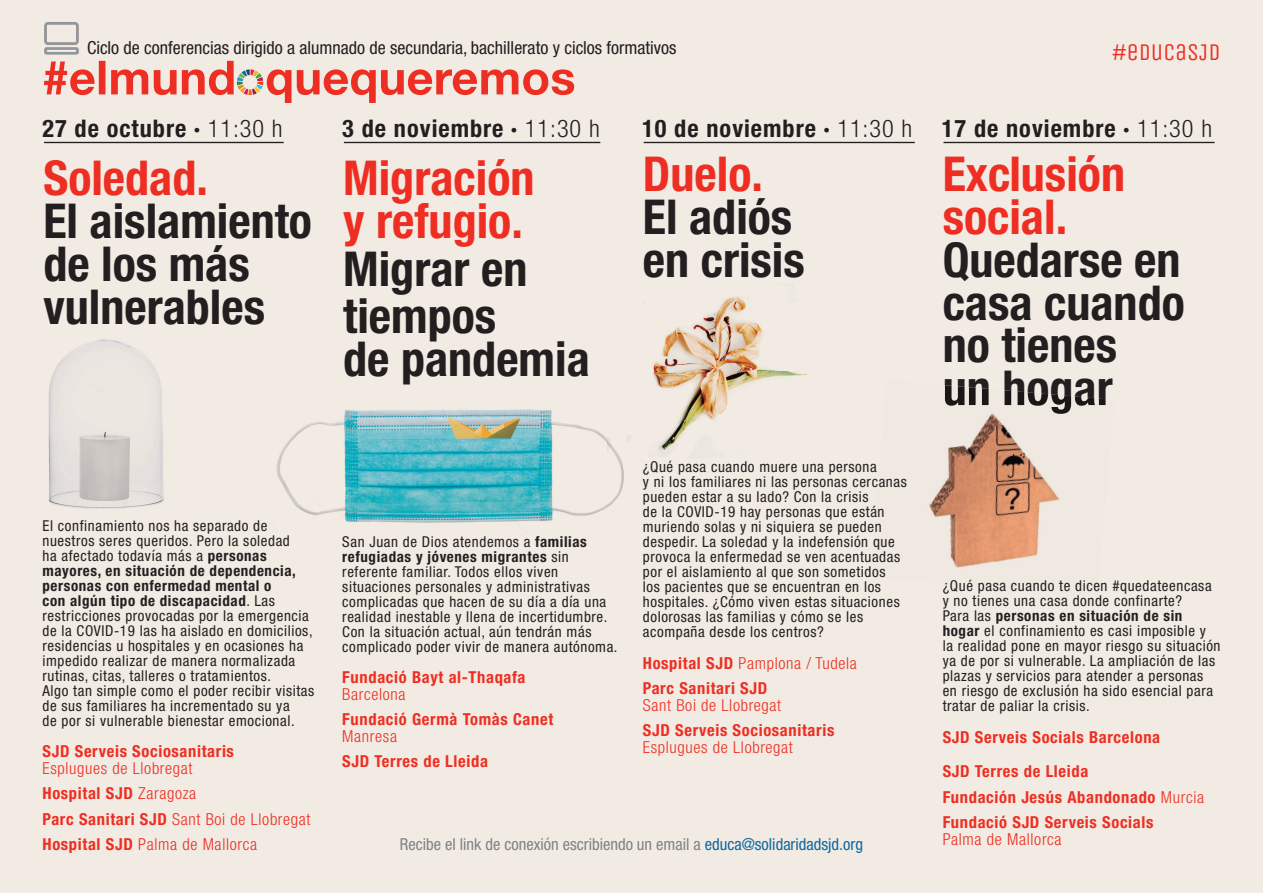
<style>
.page{position:relative;width:1263px;height:893px;background:#f1ebe3}
.page>*{position:absolute;margin:0;border:0;box-sizing:border-box;transform-origin:0 0}
.t1{font:700 condensed 48.15px/42.8px "Helvetica Neue LT Std";color:#231f20}
.t2{font:700 condensed 48.15px/42.8px "Helvetica Neue LT Std";color:#ee2e22}
.t3{font:700 condensed 24.3px "Helvetica Neue LT Std";letter-spacing:.04em;color:#231f20}
.t4{font:24px "Unica One";color:#ee2e22}
.t5{font:condensed 18px "Helvetica Neue LT Std";color:#231f20}
.t6{font:700 condensed 16.5px/25.5px "Helvetica Neue LT Std";letter-spacing:.04em;color:#ee2e22}
.t7{font:300 condensed 16.5px/25.5px "Helvetica Neue LT Std";letter-spacing:.04em;color:#ee2e22}
.t8{font:condensed 16.5px "Helvetica Neue LT Std";color:#808285}
.t9{font:condensed 15px/15px "Helvetica Neue LT Std";letter-spacing:.04em;color:#231f20}
.s1{font-weight:300}
.s2{font-weight:700}
.s3{color:#10699e}
</style>
<div class="page">
<svg style="left:44px;top:61px;width:530px;height:42px"></svg>
<svg style="left:44px;top:22px;width:35px;height:33px"></svg>
<hr style="left:44px;top:142px;width:240px;height:1px;background:#231f20">
<img style="left:48px;top:339px;width:116px;height:170px">
<hr style="left:344px;top:142px;width:256px;height:1px;background:#231f20">
<img style="left:277px;top:409px;width:347px;height:136px">
<hr style="left:644px;top:142px;width:271px;height:1px;background:#231f20">
<hr style="left:943px;top:142px;width:271px;height:1px;background:#231f20">
<img style="left:929px;top:414px;width:130px;height:154px">
<img style="left:945px;top:385px;width:161px;height:29px">
<img style="left:653px;top:296px;width:155px;height:125px">
<img style="left:658px;top:421px;width:37px;height:30px">
<img style="left:607px;top:409px;width:17px;height:61px">
<p class="t5" style="left:87px;top:38px;width:591px">Ciclo de conferencias dirigido a alumnado de secundaria, bachillerato y ciclos formativos</p>
<h2 class="t3" style="left:43px;top:113px;width:242px">27 de octubre · <span class="s1">11:30 h</span></h2>
<h1 class="t2" style="left:43px;top:156px;width:166px">Soledad.</h1>
<h1 class="t1" style="left:43px;top:199px;width:270px">El aislamiento de los más vulnerables</h1>
<h2 class="t3" style="left:342px;top:113px;width:259px">3 de noviembre · <span class="s1">11:30 h</span></h2>
<h2 class="t3" style="left:642px;top:113px;width:272px">10 de noviembre · <span class="s1">11:30 h</span></h2>
<h1 class="t2" style="left:343px;top:156px;width:193px">Migración y refugio.</h1>
<h1 class="t1" style="left:343px;top:244px;width:186px;line-height:47.4px">Migrar en tiempos</h1>
<h1 class="t1" style="left:343px;top:337px;width:248px">de pandemia</h1>
<h1 class="t2" style="left:643px;top:152px;width:122px">Duelo.</h1>
<h1 class="t1" style="left:643px;top:195px;width:163px">El adiós en crisis</h1>
<p class="t9" style="left:43px;top:518px;width:273px">El confinamiento nos ha separado de nuestros seres queridos. Pero la soledad<br>ha afectado todavía más a <span class="s2">personas mayores, en situación de dependencia, personas con enfermedad mental o<br>con algún tipo de discapacidad</span>. Las restricciones provocadas por la emergencia de la COVID-19 las ha aislado en domicilios, residencias u hospitales y en ocasiones ha impedido realizar de manera normalizada rutinas, citas, talleres o tratamientos.<br>Algo tan simple como el poder recibir visitas de sus familiares ha incrementado su ya<br>de por si vulnerable bienestar emocional.</p>
<p class="t6" style="left:43px;top:738px;width:193px">SJD Serveis Sociosanitaris</p>
<p class="t7" style="left:43px;top:755px;width:270px">Esplugues de Llobregat<br><span class="s2">Hospital SJD</span> Zaragoza<br><span class="s2">Parc Sanitari SJD</span> Sant Boi de Llobregat<br><span class="s2">Hospital SJD</span> Palma de Mallorca</p>
<p class="t9" style="left:342px;top:534px;width:277px">San Juan de Dios atendemos a <span class="s2">familias refugiadas y jóvenes migrantes</span> sin referente familiar. Todos ellos viven situaciones personales y administrativas complicadas que hacen de su día a día una realidad inestable y llena de incertidumbre.<br>Con la situación actual, aún tendrán más complicado poder vivir de manera autónoma.</p>
<p class="t6" style="left:342px;top:664px;width:185px">Fundació Bayt al-Thaqafa</p>
<p class="t7" style="left:342px;top:681px;width:65px">Barcelona</p>
<p class="t6" style="left:342px;top:706px;width:212px">Fundació Germà Tomàs Canet</p>
<p class="t7" style="left:342px;top:723px;width:56px">Manresa</p>
<p class="t6" style="left:342px;top:748px;width:147px">SJD Terres de Lleida</p>
<p class="t9" style="left:643px;top:459px;width:265px">¿Qué pasa cuando muere una persona<br>y ni los familiares ni las personas cercanas pueden estar a su lado? Con la crisis<br>de la COVID-19 hay personas que están muriendo solas y ni siquiera se pueden despedir. La soledad y la indefensión que provoca la enfermedad se ven acentuadas por el aislamiento al que son sometidos<br>los pacientes que se encuentran en los hospitales. ¿Cómo viven estas situaciones dolorosas las familias y cómo se les acompaña desde los centros?</p>
<p class="t6" style="left:643px;top:650px;width:215px">Hospital SJD <span class="s1">Pamplona / Tudela<br></span>Parc Sanitari SJD</p>
<p class="t7" style="left:643px;top:692px;width:140px">Sant Boi de Llobregat</p>
<p class="t6" style="left:643px;top:717px;width:193px">SJD Serveis Sociosanitaris</p>
<p class="t7" style="left:643px;top:734px;width:152px">Esplugues de Llobregat</p>
<p class="t8" style="left:400px;top:835px;width:465px">Recibe el link de conexión escribiendo un email a <span class="s3">educa@solidaridadsjd.org</span></p>
<h3 class="t4" style="left:1112px;top:38px;width:110px">#EDUCASJD</h3>
<h2 class="t3" style="left:942px;top:113px;width:272px">17 de noviembre · <span class="s1">11:30 h</span></h2>
<h1 class="t2" style="left:943px;top:152px;width:184px">Exclusión social.</h1>
<h1 class="t1" style="left:943px;top:238px;width:244px">Quedarse en casa cuando no tienes<br>un hogar</h1>
<p class="t9" style="left:943px;top:578px;width:279px">¿Qué pasa cuando te dicen #quedateencasa y no tienes una casa donde confinarte?<br>Para las <span class="s2">personas en situación de sin hogar</span> el confinamiento es casi imposible y<br>la realidad pone en mayor riesgo su situación ya de por si vulnerable. La ampliación de las plazas y servicios para atender a personas en riesgo de exclusión ha sido esencial para tratar de paliar la crisis.</p>
<p class="t6" style="left:943px;top:719px;width:219px;line-height:34.5px">SJD Serveis Socials Barcelona<br>SJD Terres de Lleida</p>
<p class="t6" style="left:943px;top:784px;width:263px">Fundación Jesús Abandonado <span class="s1">Murcia<br></span>Fundació SJD Serveis Socials</p>
<p class="t7" style="left:943px;top:826px;width:120px">Palma de Mallorca</p>
</div>
